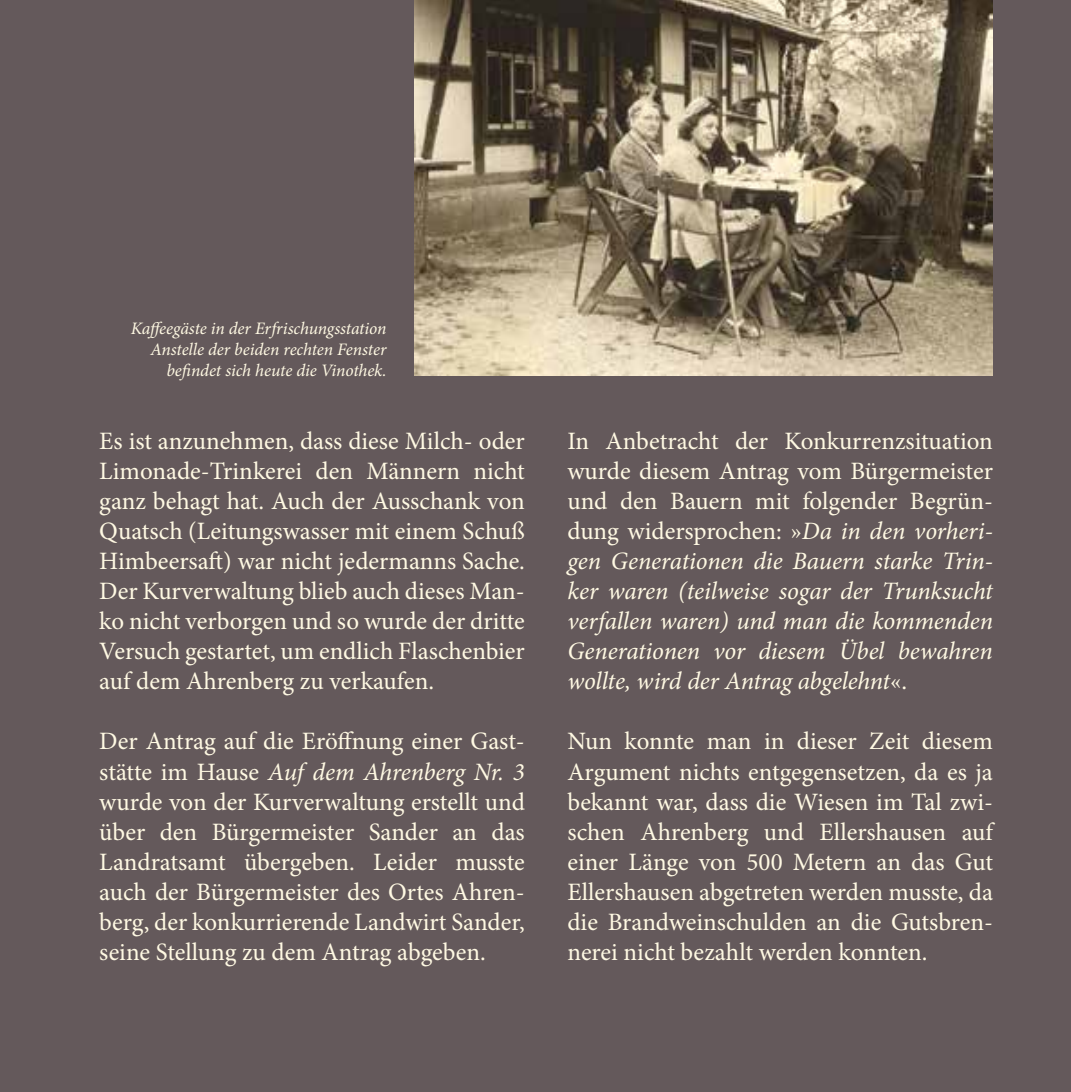
<style>
.page{position:relative;width:1071px;height:1092px;background:#fff}
.page>*{position:absolute;margin:0;border:0;box-sizing:border-box;transform-origin:0 0}
.t1{font:25px/30px "Minion Pro";color:#fff9e3;text-align:justify}
.t2{font:italic 25px/30px "Minion Pro";letter-spacing:-.01em;color:#fff9e3;text-align:justify}
.t3{font:italic 17.5px/21px "Minion Pro";letter-spacing:-.01em;color:#fff9e3;text-align:right}
.s1{font-style:italic}
.s2{font-style:normal}
</style>
<div class="page">
<div style="left:0;top:0;width:1070px;height:1091px;background:#64595b"></div>
<img style="left:415px;top:0;width:577px;height:375px">
<p class="t3" style="left:131px;top:317px;width:257px">Kaffeegäste in der Erfrischungsstation<br>Anstelle der beiden rechten Fenster befindet sich heute die Vinothek.</p>
<p class="t1" style="left:99px;top:426px;width:427px">Es ist anzunehmen, dass diese Milch- oder Limonade-Trinkerei den Männern nicht ganz behagt hat. Auch der Ausschank von Quatsch (Leitungswasser mit einem Schuß Himbeersaft) war nicht jedermanns Sache.<br>Der Kurverwaltung blieb auch dieses Man&shy;ko nicht verborgen und so wurde der dritte Versuch gestartet, um endlich Flaschenbier auf dem Ahrenberg zu verkaufen.</p>
<p class="t1" style="left:99px;top:726px;width:427px">Der Antrag auf die Eröffnung einer Gast&shy;stätte im Hause <span class="s1">Auf dem Ahrenberg Nr. 3 </span>wurde von der Kurverwaltung erstellt und über den Bürgermeister Sander an das Landratsamt übergeben. Leider musste auch der Bürgermeister des Ortes Ahren&shy;berg, der konkurrierende Landwirt Sander, seine Stellung zu dem Antrag abgeben.</p>
<p class="t2" style="left:567px;top:426px;width:427px"><span class="s2">In Anbetracht der Konkurrenzsituation wurde diesem Antrag vom Bürgermeister und den Bauern mit folgender Begrün&shy;dung widersprochen: »</span>Da in den vorheri&shy;gen Generationen die Bauern starke Trin&shy;ker waren (teilweise sogar der Trunksucht verfallen waren) und man die kommenden Generationen vor diesem Übel bewahren wollte, wird der Antrag abgelehnt<span class="s2">«.</span></p>
<p class="t1" style="left:567px;top:726px;width:427px">Nun konnte man in dieser Zeit diesem Argument nichts entgegensetzen, da es ja bekannt war, dass die Wiesen im Tal zwi&shy;schen Ahrenberg und Ellershausen auf einer Länge von 500 Metern an das Gut Ellershausen abgetreten werden musste, da die Brandweinschulden an die Gutsbren&shy;nerei nicht bezahlt werden konnten.</p>
</div>
